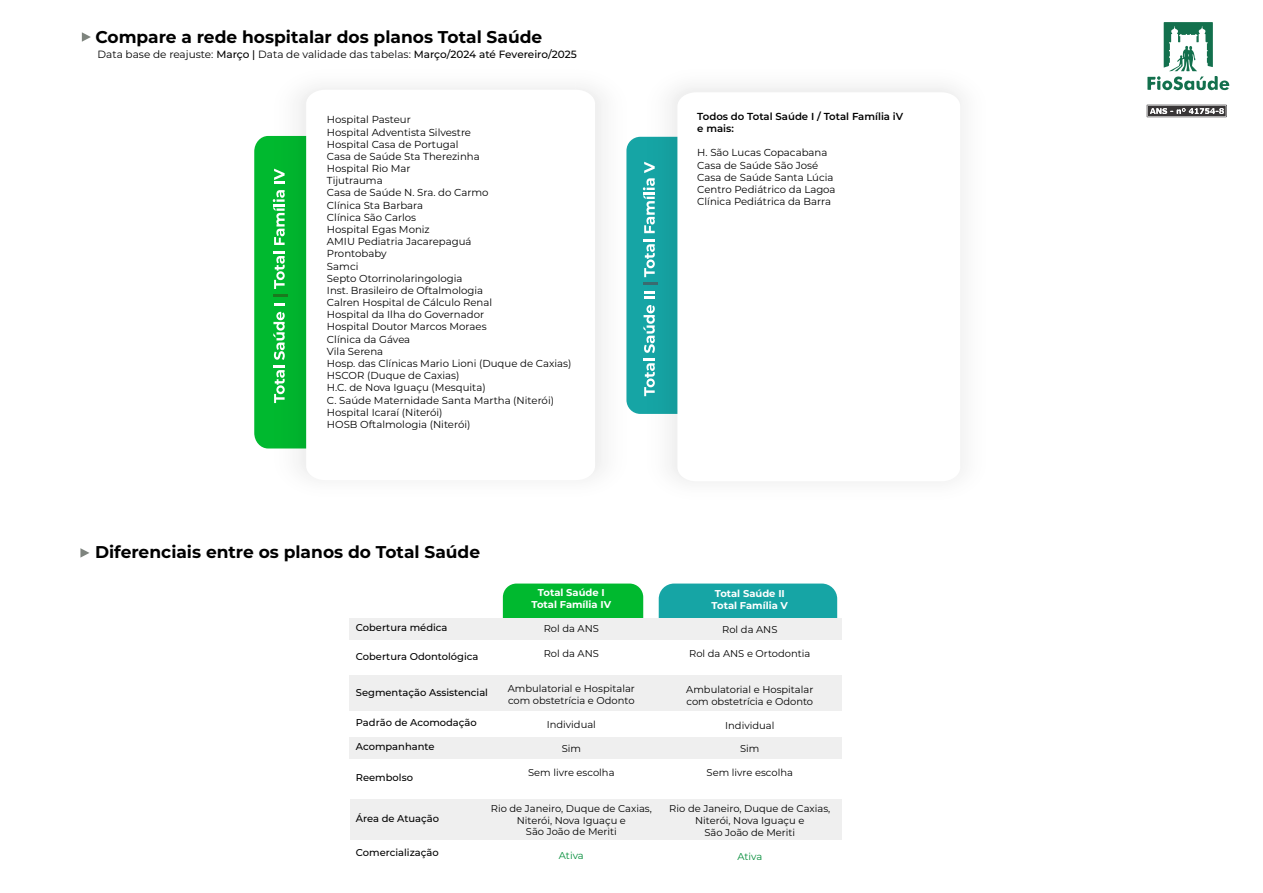
<style>
.page{position:relative;width:1263px;height:893px;background:#fff}
.page>*{position:absolute;margin:0;border:0;box-sizing:border-box;transform-origin:0 0}
.t1{font:700 17.1px "Montserrat";color:#000}
.t2{font:10.5px "Montserrat";color:#000}
.t3{font:10.2px/12.1px "Montserrat";color:#000}
.t4{font:600 10.2px/12.1px "Montserrat";color:#000}
.t5{font:9.9px/12px "Montserrat";color:#000}
.t6{font:500 9.9px "Montserrat";color:#000}
.t7{font:700 9.9px/12px "Montserrat";color:#fff;text-align:center}
.t8{font:9.9px "Montserrat";letter-spacing:-.005em;color:#018c38}
.s1{font-weight:500}
</style>
<div class="page">
<div style="left:503px;top:584px;width:140px;height:34px;background:#00b92f"></div>
<div style="left:659px;top:584px;width:178px;height:34px;background:#16a5a5"></div>
<div style="left:349px;top:799px;width:492px;height:41px;background:#efefef"></div>
<div style="left:349px;top:737px;width:492px;height:22px;background:#efefef"></div>
<div style="left:349px;top:676px;width:492px;height:35px;background:#efefef"></div>
<div style="left:349px;top:618px;width:492px;height:22px;background:#efefef"></div>
<svg style="left:80px;top:548px;width:9px;height:10px"></svg>
<svg style="left:82px;top:32px;width:9px;height:10px"></svg>
<svg style="left:1147px;top:22px;width:82px;height:69px"></svg>
<svg style="left:1147px;top:105px;width:80px;height:12px"></svg>
<svg style="left:254px;top:136px;width:16px;height:312px;fill:#00b92f"></svg>
<svg style="left:270px;top:87px;width:361px;height:386px"></svg>
<svg style="left:306px;top:90px;width:289px;height:387px"></svg>
<div style="left:626px;top:137px;width:152px;height:277px;background:#16a5a5;border-radius:14px"></div>
<svg style="left:643px;top:87px;width:319px;height:395px"></svg>
<svg style="left:677px;top:92px;width:283px;height:389px"></svg>
<svg style="left:643px;top:359px;width:12px;height:37px"></svg>
<svg style="left:643px;top:305px;width:12px;height:48px"></svg>
<svg style="left:644px;top:292px;width:11px;height:7px"></svg>
<svg style="left:643px;top:283px;width:15px;height:2px"></svg>
<svg style="left:643px;top:240px;width:12px;height:37px"></svg>
<svg style="left:643px;top:162px;width:12px;height:71px"></svg>
<svg style="left:273px;top:366px;width:12px;height:37px"></svg>
<svg style="left:273px;top:312px;width:12px;height:48px"></svg>
<svg style="left:274px;top:303px;width:11px;height:3px"></svg>
<svg style="left:273px;top:295px;width:14px;height:2px"></svg>
<svg style="left:273px;top:252px;width:12px;height:37px"></svg>
<svg style="left:273px;top:190px;width:12px;height:55px"></svg>
<svg style="left:274px;top:169px;width:11px;height:15px"></svg>
<h1 class="t1" style="left:95px;top:24px;width:448px">Compare a rede hospitalar dos planos Total Saúde</h1>
<p class="t2" style="left:98px;top:47px;width:481px">Data base de reajuste: <span class="s1">Março |</span> Data de validade das tabelas: <span class="s1">Março/2024 até Fevereiro/2025</span></p>
<p class="t3" style="left:327px;top:113px;width:246px">Hospital Pasteur<br>Hospital Adventista Silvestre<br>Hospital Casa de Portugal<br>Casa de Saúde Sta Therezinha<br>Hospital Rio Mar<br>Tijutrauma<br>Casa de Saúde N. Sra. do Carmo<br>Clínica Sta Barbara<br>Clínica São Carlos<br>Hospital Egas Moniz<br>AMIU Pediatria Jacarepaguá<br>Prontobaby<br>Samci<br>Septo Otorrinolaringologia<br>Inst. Brasileiro de Oftalmologia<br>Calren Hospital de Cálculo Renal<br>Hospital da Ilha do Governador<br>Hospital Doutor Marcos Moraes<br>Clínica da Gávea<br>Vila Serena<br>Hosp. das Clínicas Mario Lioni (Duque de Caxias)<br>HSCOR (Duque de Caxias)<br>H.C. de Nova Iguaçu (Mesquita)<br>C. Saúde Maternidade Santa Martha (Niterói)<br>Hospital Icaraí (Niterói)<br>HOSB Oftalmologia (Niterói)</p>
<p class="t4" style="left:697px;top:110px;width:207px">Todos do Total Saúde I / Total Família iV e mais:</p>
<p class="t3" style="left:697px;top:146px;width:140px">H. São Lucas Copacabana<br>Casa de Saúde São José<br>Casa de Saúde Santa Lúcia<br>Centro Pediátrico da Lagoa<br>Clínica Pediátrica da Barra</p>
<h1 class="t1" style="left:95px;top:539px;width:387px">Diferenciais entre os planos do Total Saúde</h1>
<p class="t7" style="left:531px;top:586px;width:81px">Total Saúde I<br>Total Família IV</p>
<p class="t5" style="left:544px;top:622px;width:57px">Rol da ANS</p>
<p class="t5" style="left:544px;top:647px;width:57px">Rol da ANS</p>
<p class="t5" style="left:508px;top:682px;width:129px">Ambulatorial e Hospitalar com obstetrícia e Odonto</p>
<p class="t5" style="left:547px;top:718px;width:51px">Individual</p>
<p class="t5" style="left:562px;top:742px;width:21px">Sim</p>
<p class="t5" style="left:528px;top:766px;width:88px">Sem livre escolha</p>
<p class="t5" style="left:491px;top:802px;width:163px;text-align:center">Rio de Janeiro, Duque de Caxias,<br>Niterói, Nova Iguaçu e<br>São João de Meriti</p>
<p class="t8" style="left:559px;top:849px;width:26px">Ativa</p>
<p class="t6" style="left:356px;top:621px;width:93px">Cobertura médica</p>
<p class="t6" style="left:356px;top:650px;width:124px">Cobertura Odontológica</p>
<p class="t6" style="left:356px;top:686px;width:134px">Segmentação Assistencial</p>
<p class="t6" style="left:356px;top:715px;width:122px">Padrão de Acomodação</p>
<p class="t6" style="left:356px;top:739px;width:80px">Acompanhante</p>
<p class="t6" style="left:356px;top:771px;width:59px">Reembolso</p>
<p class="t6" style="left:356px;top:812px;width:85px">Área de Atuação</p>
<p class="t6" style="left:356px;top:846px;width:84px">Comercialização</p>
<p class="t7" style="left:712px;top:587px;width:78px">Total Saúde II<br>Total Família V</p>
<p class="t5" style="left:722px;top:623px;width:57px">Rol da ANS</p>
<p class="t5" style="left:689px;top:647px;width:123px">Rol da ANS e Ortodontia</p>
<p class="t5" style="left:686px;top:683px;width:129px">Ambulatorial e Hospitalar com obstetrícia e Odonto</p>
<p class="t5" style="left:725px;top:719px;width:51px">Individual</p>
<p class="t5" style="left:740px;top:742px;width:21px">Sim</p>
<p class="t5" style="left:707px;top:766px;width:88px">Sem livre escolha</p>
<p class="t5" style="left:669px;top:802px;width:163px;text-align:center">Rio de Janeiro, Duque de Caxias,<br>Niterói, Nova Iguaçu e<br>São João de Meriti</p>
<p class="t8" style="left:737px;top:849px;width:26px">Ativa</p>
</div>
